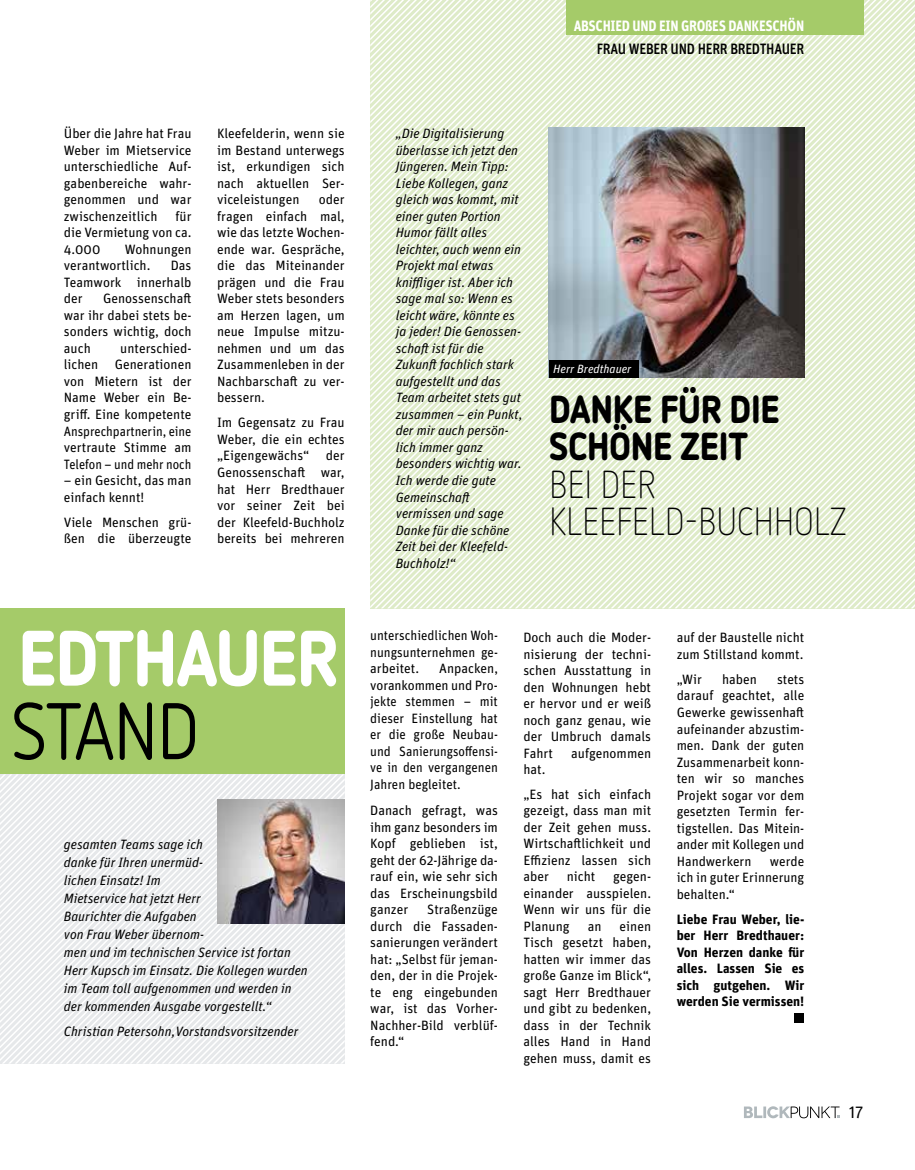
<style>
.page{position:relative;width:915px;height:1170px;background:#fff}
.page>*{position:absolute;margin:0;border:0;box-sizing:border-box;transform-origin:0 0}
.t1{font:79.95px "Netto OT";letter-spacing:-.02em;color:#000;scale:.9 1}
.t2{font:900 78.3px "Netto OT";letter-spacing:-.02em;color:#fff;scale:.88 1}
.t3{font:300 39px/37.5px "Netto OT";letter-spacing:-.01em;color:#000;scale:.88 1}
.t4{font:900 39px/37.5px "Netto OT";letter-spacing:-.01em;color:#000;scale:.89 1}
.t5{font:16.5px "Unit OT";color:#000}
.t6{font:700 15px "Unit OT";letter-spacing:-.02em;color:#fff;scale:.9 1}
.t7{font:500 15px "Unit OT";letter-spacing:-.02em;color:#000;scale:.9 1}
.t8{font:13.5px/16.5px "Unit OT";color:#000;text-align:justify}
.t9{font:italic 13.5px/16.5px "Unit OT";color:#000}
.t10{font:700 13.5px/16.5px "Unit OT";color:#000;text-align:justify}
.t11{font:13.5px/16.5px "Unit OT";color:#000;text-align:justify;scale:.96 1}
.t12{font:italic 12px "Unit OT";color:#fff}
</style>
<div class="page">
<svg style="left:744px;top:1106px;width:95px;height:12px"></svg>
<div style="left:0;top:608px;width:344px;height:166px;background:#a5cb69"></div>
<svg style="left:370px;top:0;width:544px;height:608px"></svg>
<img style="left:549px;top:128px;width:255px;height:249px">
<svg style="left:0;top:774px;width:344px;height:289px;fill:#e8eaec"></svg>
<img style="left:217px;top:799px;width:127px;height:124px">
<div style="left:566px;top:0;width:297px;height:34px;background:#a5cb69"></div>
<div style="left:794px;top:1012px;width:10px;height:10px;background:#000"></div>
<div style="left:549px;top:360px;width:89px;height:17px;background:#000"></div>
<p class="t6" style="left:573px;top:16px;width:258px">ABSCHIED UND EIN GROßES DANKESCHÖN</p>
<p class="t7" style="left:596px;top:40px;width:232px">FRAU WEBER UND HERR BREDTHAUER</p>
<p class="t8" style="left:64px;top:125px;width:129px">Über die Jahre hat Frau Weber im Mietservice unterschiedliche Auf&shy;gabenbereiche wahr&shy;genommen und war zwischenzeitlich</p>
<p class="t8" style="left:64px;top:208px;width:129px;text-indent:111px">für die Vermietung von ca.<br>4.000</p>
<p class="t8" style="left:64px;top:241px;width:129px;text-indent:61px">Wohnungen verantwortlich.</p>
<p class="t8" style="left:64px;top:257px;width:129px;text-indent:107px">Das Teamwork innerhalb der</p>
<p class="t8" style="left:64px;top:290px;width:129px;text-indent:39px">Genossenschaft war ihr dabei stets be&shy;sonders wichtig, doch auch</p>
<p class="t8" style="left:64px;top:340px;width:129px;text-indent:56px">unterschied&shy;lichen Generationen von Mietern ist der Name Weber ein Be&shy;griff. Eine kompetente Ansprechpartnerin, eine vertraute Stimme am Telefon – und mehr noch</p>
<p class="t8" style="left:64px;top:472px;width:129px">– ein Gesicht, das man einfach kennt!</p>
<p class="t8" style="left:64px;top:513px;width:129px">Viele Menschen grü&shy;ßen die überzeugte</p>
<p class="t8" style="left:217px;top:125px;width:129px">Kleefelderin, wenn sie im Bestand unterwegs ist, erkundigen sich nach aktuellen Ser&shy;viceleistungen</p>
<p class="t8" style="left:217px;top:191px;width:129px;text-indent:102px">oder fragen einfach mal, wie das letzte Wochen&shy;ende war. Gespräche, die das Miteinander prägen und die Frau Weber stets besonders am Herzen lagen, um neue Impulse mitzu&shy;nehmen und um das Zusammenleben in der Nachbarschaft zu ver&shy;bessern.</p>
<p class="t8" style="left:217px;top:414px;width:129px">Im Gegensatz zu Frau Weber, die ein echtes „Eigengewächs“ der Genossenschaft war, hat Herr Bredthauer vor seiner Zeit bei der Kleefeld-Buchholz bereits bei mehreren</p>
<h2 class="t2" style="left:18px;top:607px;width:365px">EDTHAUER</h2>
<h1 class="t1" style="left:11px;top:682px;width:211px">STAND</h1>
<p class="t9" style="left:64px;top:835px;width:245px;line-height:18px">gesamten Teams sage ich<br>danke für Ihren unermüd-<br>lichen Einsatz! Im<br>Mietservice hat jetzt Herr<br>Baurichter die Aufgaben<br>von Frau Weber übernom-<br>men und im technischen Service ist fortan<br>Herr Kupsch im Einsatz. Die Kollegen wurden im Team toll aufgenommen und werden in der kommenden Ausgabe vorgestellt.“</p>
<p class="t9" style="left:64px;top:1022px;width:236px">Christian Petersohn,Vorstandsvorsitzender</p>
<p class="t9" style="left:395px;top:125px;width:128px">„Die Digitalisierung überlasse ich jetzt den<br>Jüngeren. Mein Tipp:<br>Liebe Kollegen, ganz gleich was kommt, mit einer guten Portion<br>Humor fällt alles leichter, auch wenn ein<br>Projekt mal etwas kniffliger ist. Aber ich sage mal so: Wenn es leicht wäre, könnte es ja jeder! Die Genossen&shy;schaft ist für die<br>Zukunft fachlich stark aufgestellt und das<br>Team arbeitet stets gut zusammen – ein Punkt, der mir auch persön&shy;lich immer ganz besonders wichtig war.<br>Ich werde die gute<br>Gemeinschaft vermissen und sage<br>Danke für die schöne<br>Zeit bei der Kleefeld-<br>Buchholz!“</p>
<p class="t12" style="left:553px;top:361px;width:80px">Herr Bredthauer</p>
<h3 class="t4" style="left:549px;top:389px;width:260px">DANKE FÜR DIE<br>SCHÖNE ZEIT</h3>
<h3 class="t3" style="left:549px;top:465px;width:339px">BEI DER<br>KLEEFELD-BUCHHOLZ</h3>
<p class="t11" style="left:370px;top:627px;width:134px">unterschiedlichen Woh&shy;nungsunternehmen ge&shy;arbeitet.</p>
<p class="t8" style="left:370px;top:660px;width:129px;text-indent:69px">Anpacken, vorankommen und Pro&shy;jekte stemmen – mit dieser Einstellung hat er die große Neubau&shy;und Sanierungsoffensi&shy;ve in den vergangenen Jahren begleitet.</p>
<p class="t8" style="left:370px;top:801px;width:129px">Danach gefragt, was ihm ganz besonders im Kopf geblieben ist, geht der 62-Jährige da&shy;rauf ein, wie sehr sich das Erscheinungsbild ganzer</p>
<p class="t8" style="left:370px;top:900px;width:129px;text-indent:57px">Straßenzüge durch die Fassaden&shy;sanierungen verändert hat: „Selbst für jeman&shy;den, der in die Projek&shy;te eng eingebunden war, ist das Vorher-Nachher-Bild verblüf&shy;fend.“</p>
<p class="t8" style="left:523px;top:629px;width:129px">Doch auch die Moder&shy;nisierung der techni&shy;schen Ausstattung in den Wohnungen hebt er hervor und er weiß noch ganz genau, wie der Umbruch damals Fahrt</p>
<p class="t8" style="left:571px;top:744px;width:81px">aufgenommen</p>
<p class="t8" style="left:523px;top:757px;width:129px;line-height:24.3px">hat.<br>„Es hat sich einfach</p>
<p class="t8" style="left:523px;top:802px;width:129px">gezeigt, dass man mit der Zeit gehen muss.<br>Wirtschaftlichkeit und Effizienz lassen sich aber</p>
<p class="t8" style="left:566px;top:868px;width:30px">nicht</p>
<p class="t8" style="left:523px;top:868px;width:129px;text-indent:90px">gegen&shy;einander ausspielen.<br>Wenn wir uns für die Planung</p>
<p class="t8" style="left:523px;top:917px;width:129px;text-indent:96px">einen Tisch gesetzt haben, hatten wir immer das große Ganze im Blick“, sagt Herr Bredthauer und gibt zu bedenken, dass in der Technik alles Hand in Hand gehen muss, damit es</p>
<p class="t8" style="left:587px;top:917px;width:15px">an</p>
<p class="t8" style="left:676px;top:629px;width:129px">auf der Baustelle nicht zum Stillstand kommt.</p>
<p class="t8" style="left:676px;top:670px;width:27px">„Wir</p>
<p class="t8" style="left:721px;top:670px;width:36px">haben</p>
<p class="t8" style="left:676px;top:670px;width:129px;text-indent:100px">stets darauf geachtet, alle Gewerke gewissenhaft aufeinander abzustim&shy;men. Dank der guten Zusammenarbeit konn&shy;ten wir so manches Projekt sogar vor dem gesetzten Termin fer&shy;tigstellen. Das Mitein&shy;ander mit Kollegen und Handwerkern</p>
<p class="t8" style="left:676px;top:852px;width:129px;text-indent:93px">werde ich in guter Erinnerung behalten.“</p>
<p class="t10" style="left:676px;top:910px;width:129px">Liebe Frau Weber, lie&shy;ber Herr Bredthauer:<br>Von Herzen danke für alles. Lassen Sie es sich gutgehen. Wir werden Sie vermissen!</p>
<p class="t5" style="left:848px;top:1101px;width:16px">17</p>
</div>
